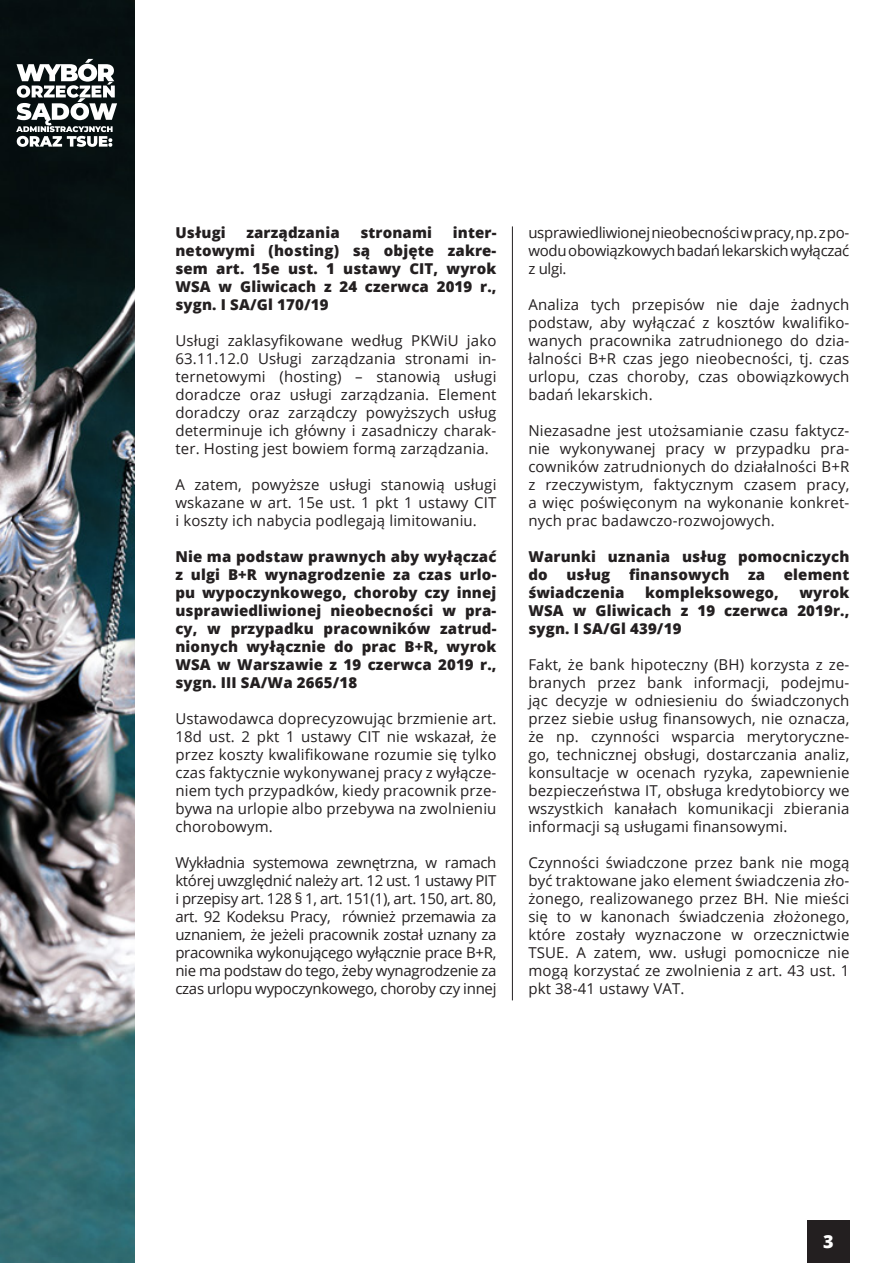
<style>
.page{position:relative;width:893px;height:1263px;background:#fff}
.page>*{position:absolute;margin:0;border:0;box-sizing:border-box;transform-origin:0 0}
.t1{font:800 18px "Open Sans";color:#fff}
.t2{font:15px/18px "Open Sans";letter-spacing:.01em;color:#231f20;text-align:justify}
.t3{font:800 15px/18px "Open Sans";letter-spacing:.01em;color:#231f20;text-align:justify}
</style>
<div class="page">
<hr style="left:512px;top:226px;width:1px;height:774px;background:#231f20">
<div style="left:807px;top:1221px;width:42px;height:42px;background:#231f20"></div>
<img style="left:0;top:0;width:134px;height:1263px">
<img style="left:17px;top:59px;width:97px;height:39px">
<p class="t3" style="left:175px;top:223px;width:323px;text-indent:277px">inter&shy;netowymi (hosting) są objęte zakre&shy;sem art. 15e ust. 1 ustawy CIT, wyrok WSA w Gliwicach z 24 czerwca 2019 r., sygn. I SA/Gl 170/19</p>
<p class="t2" style="left:175px;top:331px;width:323px">Usługi zaklasyfikowane według PKWiU jako 63.11.12.0 Usługi zarządzania stronami in&shy;ternetowymi (hosting) – stanowią usługi doradcze oraz usługi zarządzania. Element doradczy oraz zarządczy powyższych usług determinuje ich główny i zasadniczy charak&shy;ter. Hosting jest bowiem formą zarządzania.</p>
<p class="t2" style="left:175px;top:475px;width:323px">A zatem, powyższe usługi stanowią usługi wskazane w art. 15e ust. 1 pkt 1 ustawy CIT i koszty ich nabycia podlegają limitowaniu.</p>
<p class="t3" style="left:175px;top:547px;width:323px">Nie ma podstaw prawnych aby wyłączać z ulgi B+R wynagrodzenie za czas urlo&shy;pu wypoczynkowego, choroby czy innej usprawiedliwionej nieobecności w pra&shy;cy, w przypadku pracowników zatrud&shy;nionych wyłącznie do prac B+R, wyrok WSA w Warszawie z 19 czerwca 2019 r., sygn. III SA/Wa 2665/18</p>
<p class="t2" style="left:175px;top:709px;width:323px">Ustawodawca doprecyzowując brzmienie art.<br>18d ust. 2 pkt 1 ustawy CIT nie wskazał, że przez koszty kwalifikowane rozumie się tylko czas faktycznie wykonywanej pracy z wyłącze&shy;niem tych przypadków, kiedy pracownik prze&shy;bywa na urlopie albo przebywa na zwolnieniu chorobowym.</p>
<p class="t2" style="left:175px;top:853px;width:323px">Wykładnia systemowa zewnętrzna, w ramach której uwzględnić należy art. 12 ust. 1 ustawy PIT i przepisy art. 128 § 1, art. 151(1), art. 150, art. 80, art. 92 Kodeksu Pracy, również przemawia za uznaniem, że jeżeli pracownik został uznany za pracownika wykonującego wyłącznie prace B+R, nie ma podstaw do tego, żeby wynagrodzenie za czas urlopu wypoczynkowego, choroby czy innej</p>
<p class="t3" style="left:175px;top:223px;width:52px">Usługi</p>
<p class="t3" style="left:246px;top:223px;width:95px">zarządzania</p>
<p class="t3" style="left:360px;top:223px;width:73px">stronami</p>
<p class="t2" style="left:528px;top:223px;width:323px">usprawiedliwionej nieobecności w pracy, np. z po&shy;wodu obowiązkowych badań lekarskich wyłączać z ulgi.</p>
<p class="t2" style="left:528px;top:295px;width:323px">Analiza tych przepisów nie daje żadnych podstaw, aby wyłączać z kosztów kwalifiko&shy;wanych pracownika zatrudnionego do dzia&shy;łalności B+R czas jego nieobecności, tj. czas urlopu, czas choroby, czas obowiązkowych badań lekarskich.</p>
<p class="t2" style="left:528px;top:421px;width:323px">Niezasadne jest utożsamianie czasu faktycz&shy;nie wykonywanej pracy w przypadku pra&shy;cowników zatrudnionych do działalności B+R z rzeczywistym, faktycznym czasem pracy, a więc poświęconym na wykonanie konkret&shy;nych prac badawczo-rozwojowych.</p>
<p class="t3" style="left:528px;top:547px;width:323px">Warunki uznania usług pomocniczych do usług finansowych za element świadczenia</p>
<p class="t3" style="left:528px;top:583px;width:323px;text-indent:271px">wyrok WSA w Gliwicach z 19 czerwca 2019r., sygn. I SA/Gl 439/19</p>
<p class="t2" style="left:528px;top:655px;width:323px">Fakt, że bank hipoteczny (BH) korzysta z ze&shy;branych przez bank informacji, podejmu&shy;jąc decyzje w odniesieniu do świadczonych przez siebie usług finansowych, nie oznacza, że np. czynności wsparcia merytoryczne&shy;go, technicznej obsługi, dostarczania analiz, konsultacje w ocenach ryzyka, zapewnienie bezpieczeństwa IT, obsługa kredytobiorcy we wszystkich kanałach komunikacji zbierania informacji są usługami finansowymi.</p>
<p class="t2" style="left:528px;top:853px;width:323px">Czynności świadczone przez bank nie mogą być traktowane jako element świadczenia zło&shy;żonego, realizowanego przez BH. Nie mieści się to w kanonach świadczenia złożonego, które zostały wyznaczone w orzecznictwie TSUE. A zatem, ww. usługi pomocnicze nie mogą korzystać ze zwolnienia z art. 43 ust. 1 pkt 38-41 ustawy VAT.</p>
<p class="t3" style="left:645px;top:583px;width:135px">kompleksowego,</p>
<p class="t1" style="left:823px;top:1228px;width:12px">3</p>
</div>
